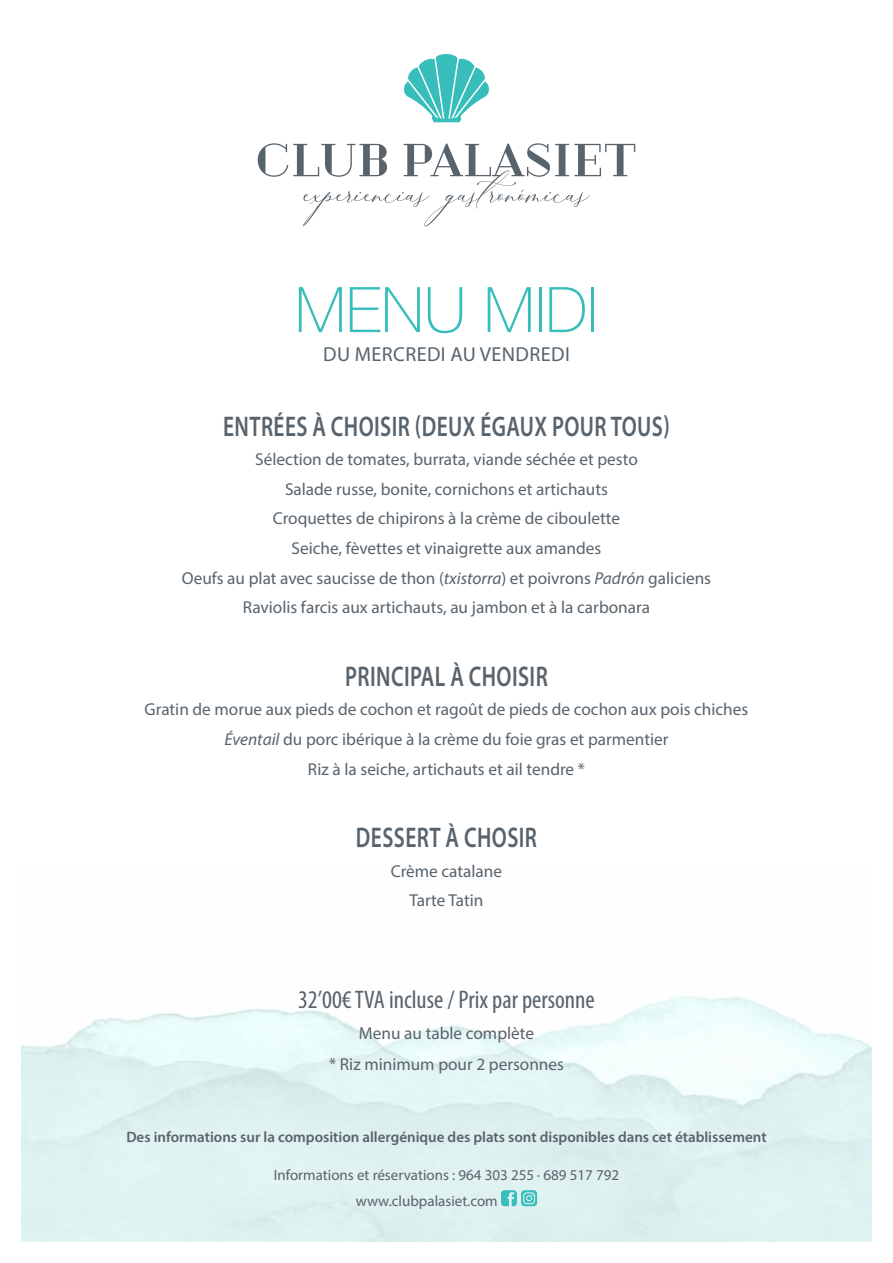
<style>
.page{position:relative;width:893px;height:1263px;background:#fff}
.page>*{position:absolute;margin:0;border:0;box-sizing:border-box;transform-origin:0 0}
.t1{font:100 63px "Helvetica Neue";color:#37bebb}
.t2{font:50.4px "Boheme Floral";color:#58636c}
.t3{font:600 28.5px "Myriad Pro";letter-spacing:.02em;color:#58636c;scale:.75 1}
.t4{font:condensed 25.5px "Myriad Pro";color:#58636c}
.t5{font:20.25px "Myriad Pro";letter-spacing:.02em;color:#58636c}
.t6{font:17.25px/29.5px "Myriad Pro";color:#58636c;text-align:center}
.t7{font:600 15px "Myriad Pro";color:#58636c}
.t8{font:15px/26.1px "Myriad Pro";color:#58636c}
.s1{font-style:italic}
</style>
<div class="page">
<svg style="left:404px;top:54px;width:85px;height:68px"></svg>
<svg style="left:258px;top:143px;width:377px;height:34px"></svg>
<svg style="left:501px;top:1190px;width:36px;height:16px"></svg>
<h2 class="t2" style="left:304px;top:159px;width:286px">experiencias gastronómicas</h2>
<h1 class="t1" style="left:295px;top:262px;width:305px">MENU MIDI</h1>
<p class="t5" style="left:323px;top:341px;width:248px">DU MERCREDI AU VENDREDI</p>
<h3 class="t3" style="left:223px;top:408px;width:597px">ENTRÉES À CHOISIR (DEUX ÉGAUX POUR TOUS)</h3>
<p class="t6" style="left:182px;top:444px;width:531px">Sélection de tomates, burrata, viande séchée et pesto<br>Salade russe, bonite, cornichons et artichauts<br>Croquettes de chipirons à la crème de ciboulette<br>Seiche, fèvettes et vinaigrette aux amandes<br>Oeufs au plat avec saucisse de thon (<span class="s1">txistorra</span>) et poivrons <span class="s1">Padrón</span> galiciens Raviolis farcis aux artichauts, au jambon et à la carbonara</p>
<h3 class="t3" style="left:345px;top:658px;width:272px">PRINCIPAL À CHOISIR</h3>
<p class="t6" style="left:145px;top:694px;width:605px">Gratin de morue aux pieds de cochon et ragoût de pieds de cochon aux pois chiches<br><span class="s1">Éventail</span> du porc ibérique à la crème du foie gras et parmentier<br>Riz à la seiche, artichauts et ail tendre *</p>
<h3 class="t3" style="left:356px;top:819px;width:243px">DESSERT À CHOSIR</h3>
<p class="t6" style="left:391px;top:856px;width:113px">Crème catalane<br>Tarte Tatin</p>
<h3 class="t4" style="left:298px;top:984px;width:298px">32’00€ TVA incluse / Prix par personne</h3>
<p class="t6" style="left:329px;top:1017px;width:236px;line-height:31.3px">Menu au table complète<br>* Riz minimum pour 2 personnes</p>
<p class="t7" style="left:126px;top:1128px;width:642px">Des informations sur la composition allergénique des plats sont disponibles dans cet établissement</p>
<p class="t8" style="left:356px;top:1162px;width:265px;text-indent:-82px">Informations et réservations : 964 303 255 · 689 517 792 www.clubpalasiet.com</p>
</div>
